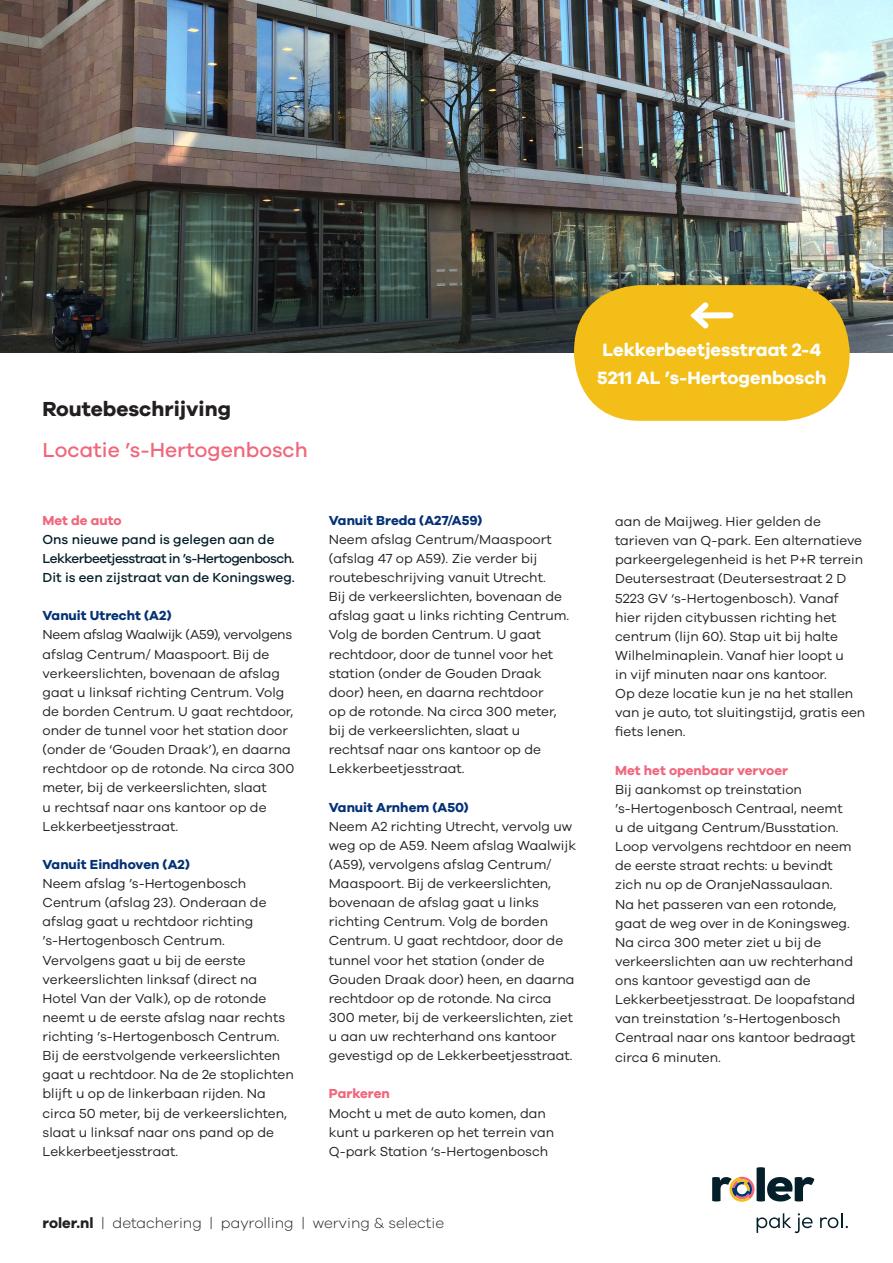
<style>
.page{position:relative;width:893px;height:1263px;background:#fff}
.page>*{position:absolute;margin:0;border:0;box-sizing:border-box;transform-origin:0 0}
.Standaard2{font:500 21px "Galano Grotesque";color:#f1667b}
.Standaard2-2{font:700 21px "Galano Grotesque";color:#231f20}
.t1{font:700 18.3px "Galano Grotesque";color:#fff}
.t2{font:300 15px "Galano Grotesque";color:#231f20}
.Standaard2-3{font:13.5px/19.2px "Galano Grotesque";color:#231f20}
.Standaard2-4{font:700 13.5px "Galano Grotesque";color:#053276}
.Standaard2-5{font:500 13.5px "Galano Grotesque";color:#041f29}
.Standaard2-6{font:700 13.5px "Galano Grotesque";color:#f1667b}
.Standaard2-7{font:500 13.5px "Galano Grotesque";letter-spacing:-.04em;color:#041f29}
.s1{font-weight:700}
</style>
<div class="page">
<img style="left:0;top:0;width:893px;height:353px">
<svg style="left:757px;top:1213px;width:56px;height:20px"></svg>
<svg style="left:820px;top:1213px;width:28px;height:15px"></svg>
<svg style="left:712px;top:1167px;width:102px;height:35px"></svg>
<div style="left:574px;top:285px;width:276px;height:136px;background:#f3be18;border-radius:66px"></div>
<div style="left:695px;top:312px;width:35px;height:6px;background:#fff"></div>
<svg style="left:690px;top:302px;width:24px;height:27px"></svg>
<p class="Standaard2-2" style="left:43px;top:396px;width:190px">Routebeschrijving</p>
<p class="Standaard2" style="left:43px;top:437px;width:267px">Locatie ’s-Hertogenbosch</p>
<p class="Standaard2-6" style="left:43px;top:512px;width:81px">Met de auto</p>
<p class="Standaard2-5" style="left:43px;top:531px;width:233px">Ons nieuwe pand is gelegen aan de</p>
<p class="Standaard2-7" style="left:43px;top:550px;width:253px">Lekkerbeetjesstraat in ’s-Hertogenbosch.</p>
<p class="Standaard2-5" style="left:43px;top:569px;width:254px">Dit is een zijstraat van de Koningsweg.</p>
<p class="Standaard2-4" style="left:43px;top:607px;width:131px">Vanuit Utrecht (A2)</p>
<p class="Standaard2-3" style="left:43px;top:625px;width:253px">Neem afslag Waalwijk (A59), vervolgens afslag Centrum/ Maaspoort. Bij de verkeerslichten, bovenaan de afslag gaat u linksaf richting Centrum. Volg de borden Centrum. U gaat rechtdoor, onder de tunnel voor het station door (onder de ‘Gouden Draak’), en daarna rechtdoor op de rotonde. Na circa 300 meter, bij de verkeerslichten, slaat<br>u rechtsaf naar ons kantoor op de Lekkerbeetjesstraat.</p>
<p class="Standaard2-4" style="left:43px;top:856px;width:149px">Vanuit Eindhoven (A2)</p>
<p class="Standaard2-3" style="left:43px;top:873px;width:253px">Neem afslag ’s-Hertogenbosch Centrum (afslag 23). Onderaan de afslag gaat u rechtdoor richting ’s-Hertogenbosch Centrum.<br>Vervolgens gaat u bij de eerste verkeerslichten linksaf (direct na Hotel Van der Valk), op de rotonde neemt u de eerste afslag naar rechts richting ’s-Hertogenbosch Centrum.<br>Bij de eerstvolgende verkeerslichten gaat u rechtdoor. Na de 2e stoplichten blijft u op de linkerbaan rijden. Na circa 50 meter, bij de verkeerslichten, slaat u linksaf naar ons pand op de Lekkerbeetjesstraat.</p>
<p class="t1" style="left:602px;top:339px;width:220px">Lekkerbeetjesstraat 2-4</p>
<p class="t1" style="left:597px;top:367px;width:231px">5211 AL ’s-Hertogenbosch</p>
<p class="Standaard2-4" style="left:329px;top:512px;width:155px">Vanuit Breda (A27/A59)</p>
<p class="Standaard2-3" style="left:329px;top:529px;width:242px">Neem afslag Centrum/Maaspoort (afslag 47 op A59). Zie verder bij routebeschrijving vanuit Utrecht.<br>Bij de verkeerslichten, bovenaan de afslag gaat u links richting Centrum.<br>Volg de borden Centrum. U gaat rechtdoor, door de tunnel voor het station (onder de Gouden Draak door) heen, en daarna rechtdoor<br>op de rotonde. Na circa 300 meter, bij de verkeerslichten, slaat u rechtsaf naar ons kantoor op de<br>Lekkerbeetjesstraat.</p>
<p class="Standaard2-4" style="left:329px;top:799px;width:141px">Vanuit Arnhem (A50)</p>
<p class="Standaard2-3" style="left:329px;top:816px;width:249px">Neem A2 richting Utrecht, vervolg uw weg op de A59. Neem afslag Waalwijk (A59), vervolgens afslag Centrum/ Maaspoort. Bij de verkeerslichten, bovenaan de afslag gaat u links richting Centrum. Volg de borden Centrum. U gaat rechtdoor, door de tunnel voor het station (onder de Gouden Draak door) heen, en daarna rechtdoor op de rotonde. Na circa 300 meter, bij de verkeerslichten, ziet u aan uw rechterhand ons kantoor gevestigd op de Lekkerbeetjesstraat.</p>
<p class="Standaard2-6" style="left:329px;top:1085px;width:63px">Parkeren</p>
<p class="Standaard2-3" style="left:329px;top:1103px;width:227px">Mocht u met de auto komen, dan kunt u parkeren op het terrein van<br>Q-park Station ‘s-Hertogenbosch</p>
<p class="Standaard2-3" style="left:615px;top:511px;width:252px">aan de Maijweg. Hier gelden de tarieven van Q-park. Een alternatieve parkeergelegenheid is het P+R terrein Deutersestraat (Deutersestraat 2 D 5223 GV ‘s-Hertogenbosch). Vanaf hier rijden citybussen richting het centrum (lijn 60). Stap uit bij halte Wilhelminaplein. Vanaf hier loopt u<br>in vijf minuten naar ons kantoor.<br>Op deze locatie kun je na het stallen van je auto, tot sluitingstijd, gratis een fiets lenen.</p>
<p class="Standaard2-6" style="left:615px;top:762px;width:174px">Met het openbaar vervoer</p>
<p class="Standaard2-3" style="left:615px;top:779px;width:229px">Bij aankomst op treinstation ’s-Hertogenbosch Centraal, neemt</p>
<p class="Standaard2-3" style="left:615px;top:817px;width:242px">u de uitgang Centrum/Busstation.<br>Loop vervolgens rechtdoor en neem de eerste straat rechts: u bevindt zich nu op de OranjeNassaulaan.<br>Na het passeren van een rotonde, gaat de weg over in de Koningsweg.<br>Na circa 300 meter ziet u bij de verkeerslichten aan uw rechterhand ons kantoor gevestigd aan de<br>Lekkerbeetjesstraat. De loopafstand van treinstation ’s-Hertogenbosch<br>Centraal naar ons kantoor bedraagt circa 6 minuten.</p>
<p class="t2" style="left:43px;top:1214px;width:403px"><span class="s1">roler.nl</span> | detachering | payrolling | werving &amp; selectie</p>
</div>
